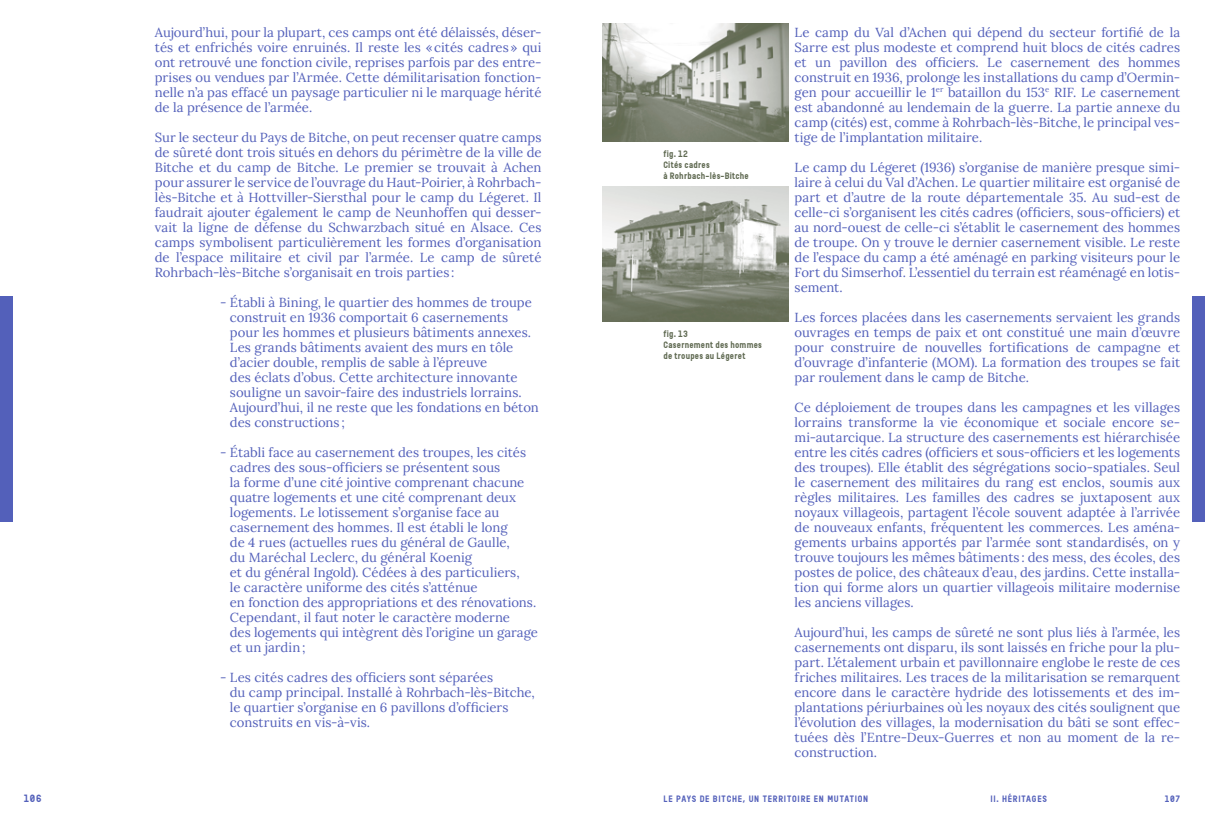
<style>
.page{position:relative;width:1205px;height:833px;background:#fff}
.page>*{position:absolute;margin:0;border:0;box-sizing:border-box;transform-origin:0 0}
.t1{font:13.12px/15px "Lora";color:#5360ba;text-align:justify}
.t2{font:700 10px "Reglito";color:#5360ba}
.t3{font:700 8.75px/11.2px "Reglito";letter-spacing:.025em;color:#606a52}
.t4{font:700 8.75px "Reglito";letter-spacing:.085em;color:#5360ba}
</style>
<div class="page">
<div style="left:1192px;top:297px;width:13px;height:225px;background:#5360ba"></div>
<div style="left:0;top:297px;width:12px;height:225px;background:#5360ba"></div>
<img style="left:602px;top:24px;width:187px;height:118px">
<img style="left:602px;top:187px;width:186px;height:135px">
<p class="t1" style="left:155px;top:24px;width:388px">Aujourd’hui, pour la plupart, ces camps ont été délaissés, déser&shy;tés et enfrichés voire enruinés. Il reste les «cités cadres» qui ont retrouvé une fonction civile, reprises parfois par des entre&shy;prises ou vendues par l’Armée. Cette démilitarisation fonction&shy;nelle n’a pas effacé un paysage particulier ni le marquage hérité de la présence de l’armée.</p>
<p class="t1" style="left:155px;top:129px;width:388px">Sur le secteur du Pays de Bitche, on peut recenser quatre camps de sûreté dont trois situés en dehors du périmètre de la ville de Bitche et du camp de Bitche. Le premier se trouvait à Achen pour assurer le service de l’ouvrage du Haut-Poirier, à Rohrbach&shy;lès-Bitche et à Hottviller-Siersthal pour le camp du Légeret. Il faudrait ajouter également le camp de Neunhoffen qui desser&shy;vait la ligne de défense du Schwarzbach situé en Alsace. Ces camps symbolisent particulièrement les formes d’organisation de l’espace militaire et civil par l’armée. Le camp de sûreté Rohrbach-lès-Bitche s’organisait en trois parties :</p>
<p class="t1" style="left:230px;top:294px;width:310px;text-align:left;text-indent:-10px">- Établi à Bining, le quartier des hommes de troupe construit en 1936 comportait 6 casernements pour les hommes et plusieurs bâtiments annexes.<br>Les grands bâtiments avaient des murs en tôle d’acier double, remplis de sable à l’épreuve<br>des éclats d’obus. Cette architecture innovante souligne un savoir-faire des industriels lorrains.<br>Aujourd’hui, il ne reste que les fondations en béton des constructions;</p>
<p class="t1" style="left:230px;top:444px;width:309px;text-align:left;text-indent:-10px">- Établi face au casernement des troupes, les cités cadres des sous-officiers se présentent sous<br>la forme d’une cité jointive comprenant chacune quatre logements et une cité comprenant deux logements. Le lotissement s’organise face au casernement des hommes. Il est établi le long<br>de 4 rues (actuelles rues du général de Gaulle,<br>du Maréchal Leclerc, du général Koenig<br>et du général Ingold). Cédées à des particuliers,<br>le caractère uniforme des cités s’atténue<br>en fonction des appropriations et des rénovations.<br>Cependant, il faut noter le caractère moderne<br>des logements qui intègrent dès l’origine un garage et un jardin;</p>
<p class="t1" style="left:230px;top:669px;width:306px;text-align:left;text-indent:-10px">- Les cités cadres des officiers sont séparées<br>du camp principal. Installé à Rohrbach-lès-Bitche, le quartier s’organise en 6 pavillons d’officiers construits en vis-à-vis.</p>
<p class="t3" style="left:663px;top:148px;width:87px">fig. 12<br>Cités cadres<br>à Rohrbach-lès-Bitche</p>
<p class="t3" style="left:663px;top:328px;width:100px">fig. 13<br>Casernement des hommes de troupes au Légeret</p>
<p class="t1" style="left:794px;top:24px;width:387px">Le camp du Val d’Achen qui dépend du secteur fortifié de la Sarre est plus modeste et comprend huit blocs de cités cadres et un pavillon des officiers. Le casernement des hommes construit en 1936, prolonge les installations du camp d’Oermin&shy;gen pour accueillir le 1<sup>er</sup> bataillon du 153<sup>e</sup> RIF. Le casernement est abandonné au lendemain de la guerre. La partie annexe du camp (cités) est, comme à Rohrbach-lès-Bitche, le principal ves&shy;tige de l’implantation militaire.</p>
<p class="t1" style="left:794px;top:159px;width:387px">Le camp du Légeret (1936) s’organise de manière presque simi&shy;laire à celui du Val d’Achen. Le quartier militaire est organisé de part et d’autre de la route départementale 35. Au sud-est de celle-ci s’organisent les cités cadres (officiers, sous-officiers) et au nord-ouest de celle-ci s’établit le casernement des hommes de troupe. On y trouve le dernier casernement visible. Le reste de l’espace du camp a été aménagé en parking visiteurs pour le Fort du Simserhof. L’essentiel du terrain est réaménagé en lotis&shy;sement.</p>
<p class="t1" style="left:794px;top:309px;width:387px">Les forces placées dans les casernements servaient les grands ouvrages en temps de paix et ont constitué une main d’œuvre pour construire de nouvelles fortifications de campagne et d’ouvrage d’infanterie (MOM). La formation des troupes se fait par roulement dans le camp de Bitche.</p>
<p class="t1" style="left:794px;top:399px;width:387px">Ce déploiement de troupes dans les campagnes et les villages lorrains transforme la vie économique et sociale encore se&shy;mi-autarcique. La structure des casernements est hiérarchisée entre les cités cadres (officiers et sous-officiers et les logements des troupes). Elle établit des ségrégations socio-spatiales. Seul le casernement des militaires du rang est enclos, soumis aux règles militaires. Les familles des cadres se juxtaposent aux noyaux villageois, partagent l’école souvent adaptée à l’arrivée de nouveaux enfants, fréquentent les commerces. Les aména&shy;gements urbains apportés par l’armée sont standardisés, on y trouve toujours les mêmes bâtiments : des mess, des écoles, des postes de police, des châteaux d’eau, des jardins. Cette installa&shy;tion qui forme alors un quartier villageois militaire modernise les anciens villages.</p>
<p class="t1" style="left:794px;top:624px;width:387px">Aujourd’hui, les camps de sûreté ne sont plus liés à l’armée, les casernements ont disparu, ils sont laissés en friche pour la plu&shy;part. L’étalement urbain et pavillonnaire englobe le reste de ces friches militaires. Les traces de la militarisation se remarquent encore dans le caractère hydride des lotissements et des im&shy;plantations périurbaines où les noyaux des cités soulignent que l’évolution des villages, la modernisation du bâti se sont effec&shy;tuées dès l’Entre-Deux-Guerres et non au moment de la re&shy;construction.</p>
<p class="t2" style="left:24px;top:792px;width:19px">106</p>
<p class="t4" style="left:663px;top:793px;width:206px">LE PAYS DE BITCHE, UN TERRITOIRE EN MUTATION</p>
<p class="t4" style="left:990px;top:793px;width:58px">II. HÉRITAGES</p>
<p class="t4" style="left:1164px;top:793px;width:17px">107</p>
</div>
